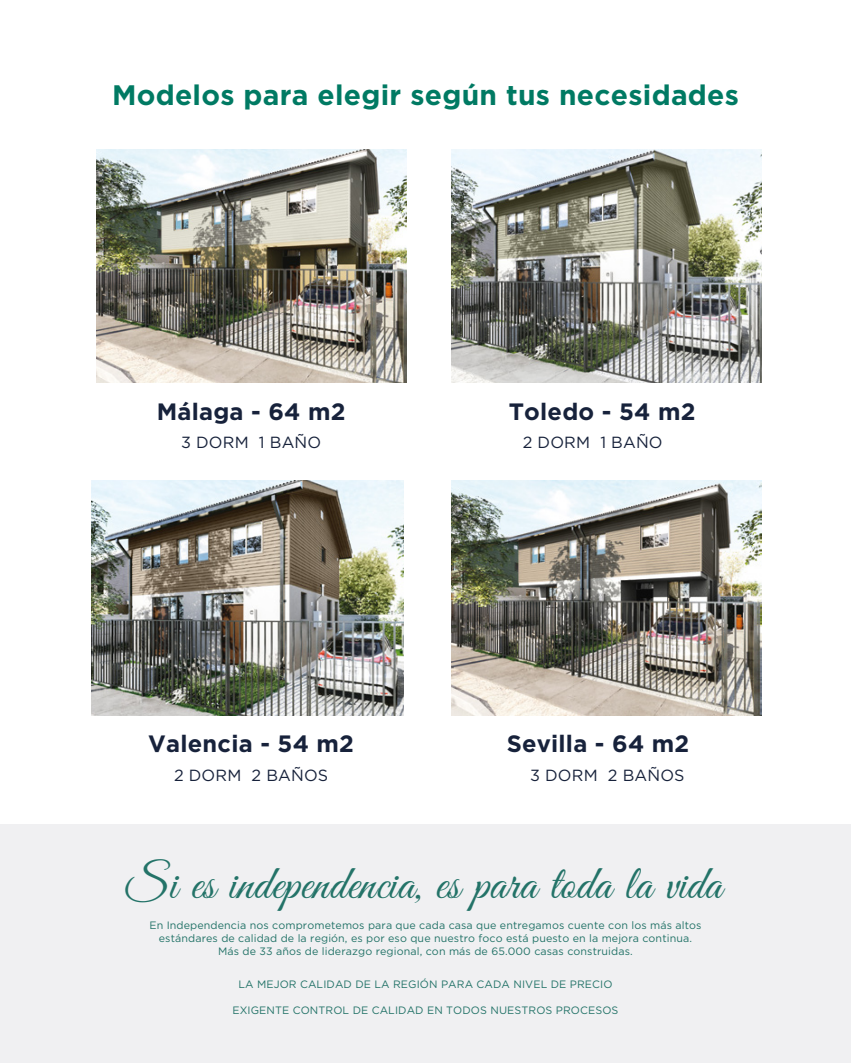
<style>
.page{position:relative;width:851px;height:1063px;background:#fff}
.page>*{position:absolute;margin:0;border:0;box-sizing:border-box;transform-origin:0 0}
.t1{font:47.75px "Great Vibes";letter-spacing:.01em;color:#237368}
.t2{font:700 28.12px "Gotham Pro";letter-spacing:.01em;color:#007a63}
.t3{font:700 23.62px "Gotham Pro";letter-spacing:.01em;color:#17223b}
.t4{font:16.12px "Gotham Pro";letter-spacing:.01em;color:#17223b}
.t5{font:10.75px/12.9px "Gotham Pro";letter-spacing:.01em;color:#237368;text-align:center}
</style>
<div class="page">
<div style="left:0;top:825px;width:850px;height:238px;background:#f0f0f2"></div>
<img style="left:96px;top:150px;width:310px;height:232px">
<img style="left:451px;top:150px;width:310px;height:232px">
<img style="left:451px;top:480px;width:310px;height:235px">
<img style="left:92px;top:480px;width:311px;height:235px">
<h2 class="t2" style="left:112px;top:79px;width:628px">Modelos para elegir según tus necesidades</h2>
<h3 class="t3" style="left:157px;top:398px;width:190px">Málaga - 64 m2</h3>
<h3 class="t3" style="left:508px;top:398px;width:188px">Toledo - 54 m2</h3>
<h3 class="t4" style="left:181px;top:434px;width:142px">3 DORM 1 BAÑO</h3>
<h3 class="t4" style="left:522px;top:434px;width:141px">2 DORM 1 BAÑO</h3>
<h3 class="t3" style="left:148px;top:730px;width:207px">Valencia - 54 m2</h3>
<h3 class="t3" style="left:506px;top:730px;width:184px">Sevilla - 64 m2</h3>
<h3 class="t4" style="left:174px;top:766px;width:156px">2 DORM 2 BAÑOS</h3>
<h3 class="t4" style="left:530px;top:766px;width:156px">3 DORM 2 BAÑOS</h3>
<h1 class="t1" style="left:126px;top:857px;width:597px">Si es independencia, es para toda la vida</h1>
<p class="t5" style="left:149px;top:919px;width:553px">En Independencia nos comprometemos para que cada casa que entregamos cuente con los más altos estándares de calidad de la región, es por eso que nuestro foco está puesto en la mejora continua.<br>Más de 33 años de liderazgo regional, con más de 65.000 casas construidas.</p>
<p class="t5" style="left:238px;top:978px;width:375px">LA MEJOR CALIDAD DE LA REGIÓN PARA CADA NIVEL DE PRECIO</p>
<p class="t5" style="left:232px;top:1004px;width:387px">EXIGENTE CONTROL DE CALIDAD EN TODOS NUESTROS PROCESOS</p>
</div>
